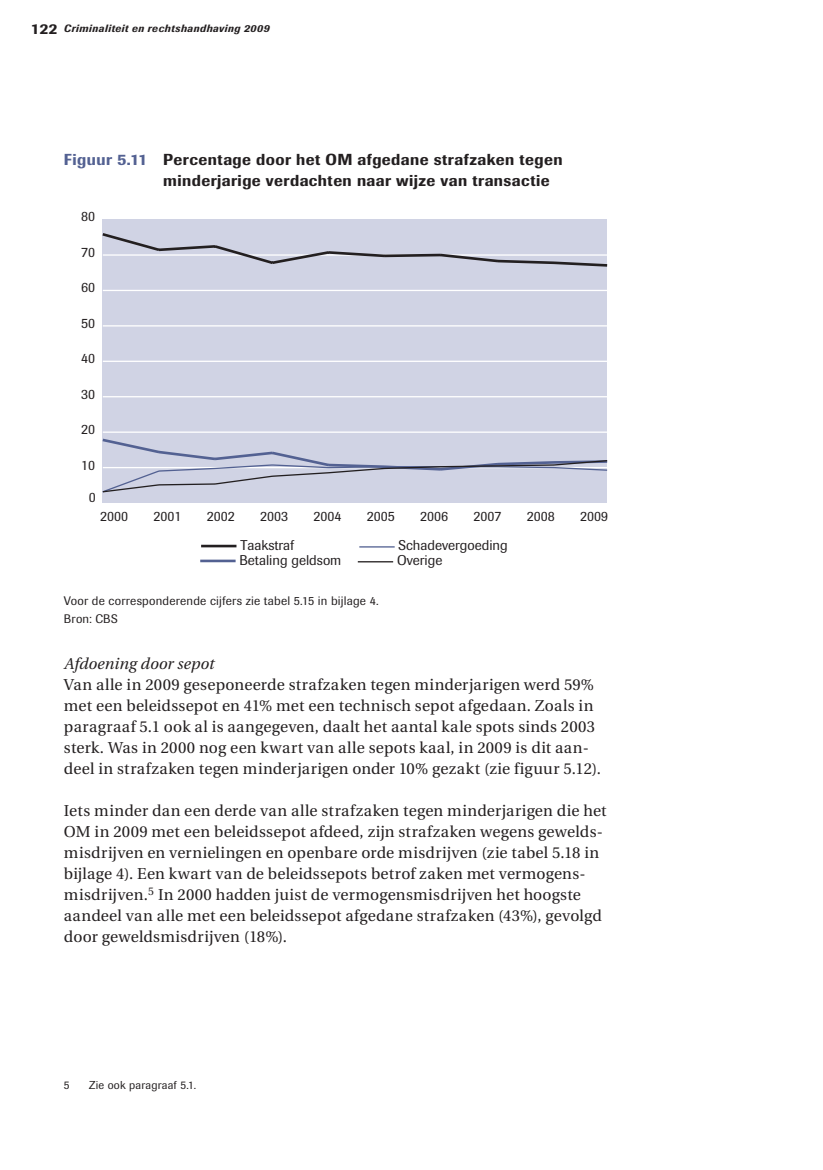
<style>
.page{position:relative;width:823px;height:1170px;background:#fff}
.page>*{position:absolute;margin:0;border:0;box-sizing:border-box;transform-origin:0 0}
.t1{font:15.75px/21px "Utopia";letter-spacing:.015em;color:#231f20}
.t2{font:500 15.75px/21px "Imago";letter-spacing:.025em;color:#231f20}
.t3{font:italic 15.75px "Utopia";letter-spacing:.005em;color:#231f20}
.t4{font:14px/14.9px "Supersonic TBSK";color:#231f20}
.t5{font:12.25px/17.5px "Supersonic BSK";letter-spacing:.015em;color:#231f20}
.t6{font:11.38px "Supersonic BSK";letter-spacing:.015em;color:#231f20}
.t7{font:italic 500 10.5px "Imago";letter-spacing:.045em;color:#231f20}
.s1{font-style:normal;font-size:14.88px}
.s2{color:#536192}
</style>
<div class="page">
<div style="left:103px;top:220px;width:504px;height:283px;background:#d0d3e4"></div>
<hr style="left:103px;top:431px;width:507px;height:2px;background:#fff">
<hr style="left:103px;top:396px;width:507px;height:1px;background:#fff">
<hr style="left:103px;top:361px;width:507px;height:1px;background:#fff">
<hr style="left:103px;top:325px;width:507px;height:1px;background:#fff">
<hr style="left:103px;top:290px;width:507px;height:1px;background:#fff">
<svg style="left:102px;top:231px;width:506px;height:37px"></svg>
<svg style="left:102px;top:437px;width:506px;height:56px"></svg>
<hr style="left:201px;top:545px;width:35px;height:2px;background:#231f20">
<hr style="left:200px;top:559px;width:35px;height:3px;background:#536192">
<hr style="left:359px;top:546px;width:35px;height:1px;background:#536192">
<hr style="left:358px;top:561px;width:35px;height:1px;background:#231f20">
<p class="t7" style="left:31px;top:22px;width:240px"><span class="s1">122</span> Criminaliteit en rechtshandhaving 2009</p>
<p class="t2" style="left:163px;top:148px;width:401px;text-indent:-99px"><span class="s2">Figuur 5.11</span> Percentage door het OM afgedane strafzaken tegen minderjarige verdachten naar wijze van transactie</p>
<p class="t4" style="left:81px;top:209px;width:15px">80</p>
<p class="t4" style="left:81px;top:244px;width:15px">70</p>
<p class="t4" style="left:81px;top:280px;width:15px">60</p>
<p class="t4" style="left:81px;top:315px;width:15px">50</p>
<p class="t4" style="left:81px;top:351px;width:15px">40</p>
<p class="t4" style="left:81px;top:386px;width:15px">30</p>
<p class="t4" style="left:81px;top:422px;width:15px">20</p>
<p class="t4" style="left:81px;top:457px;width:15px">10</p>
<p class="t4" style="left:89px;top:490px;width:8px">0</p>
<p class="t4" style="left:100px;top:509px;width:29px">2000</p>
<p class="t4" style="left:153px;top:509px;width:29px">2001</p>
<p class="t4" style="left:207px;top:509px;width:29px">2002</p>
<p class="t4" style="left:260px;top:509px;width:29px">2003</p>
<p class="t4" style="left:313px;top:509px;width:29px">2004</p>
<p class="t4" style="left:367px;top:509px;width:29px">2005</p>
<p class="t4" style="left:420px;top:509px;width:29px">2006</p>
<p class="t4" style="left:473px;top:509px;width:29px">2007</p>
<p class="t4" style="left:526px;top:509px;width:29px">2008</p>
<p class="t4" style="left:580px;top:509px;width:29px">2009</p>
<p class="t4" style="left:239px;top:538px;width:103px">Taakstraf<br>Betaling geldsom</p>
<p class="t4" style="left:397px;top:538px;width:112px">Schadevergoeding<br>Overige</p>
<p class="t5" style="left:64px;top:592px;width:316px">Voor de corresponderende cijfers zie tabel 5.15 in bijlage 4.<br>Bron: CBS</p>
<p class="t3" style="left:64px;top:654px;width:151px">Afdoening door sepot</p>
<p class="t1" style="left:64px;top:674px;width:538px">Van alle in 2009 geseponeerde strafzaken tegen minderjarigen werd 59% met een beleidssepot en 41% met een technisch sepot afgedaan. Zoals in paragraaf 5.1 ook al is aangegeven, daalt het aantal kale spots sinds 2003 sterk. Was in 2000 nog een kwart van alle sepots kaal, in 2009 is dit aan&shy;deel in strafzaken tegen minderjarigen onder 10% gezakt (zie figuur 5.12).</p>
<p class="t1" style="left:64px;top:800px;width:544px">Iets minder dan een derde van alle strafzaken tegen minderjarigen die het OM in 2009 met een beleidssepot afdeed, zijn strafzaken wegens gewelds&shy;misdrijven en vernielingen en openbare orde misdrijven (zie tabel 5.18 in bijlage 4). Een kwart van de beleidssepots betrof zaken met vermogens&shy;misdrijven.<sup>5</sup> In 2000 hadden juist de vermogensmisdrijven het hoogste aandeel van alle met een beleidssepot afgedane strafzaken (43%), gevolgd door geweldsmisdrijven (18%).</p>
<p class="t6" style="left:64px;top:1078px;width:7px">5</p>
<p class="t6" style="left:89px;top:1078px;width:109px">Zie ook paragraaf 5.1.</p>
</div>
